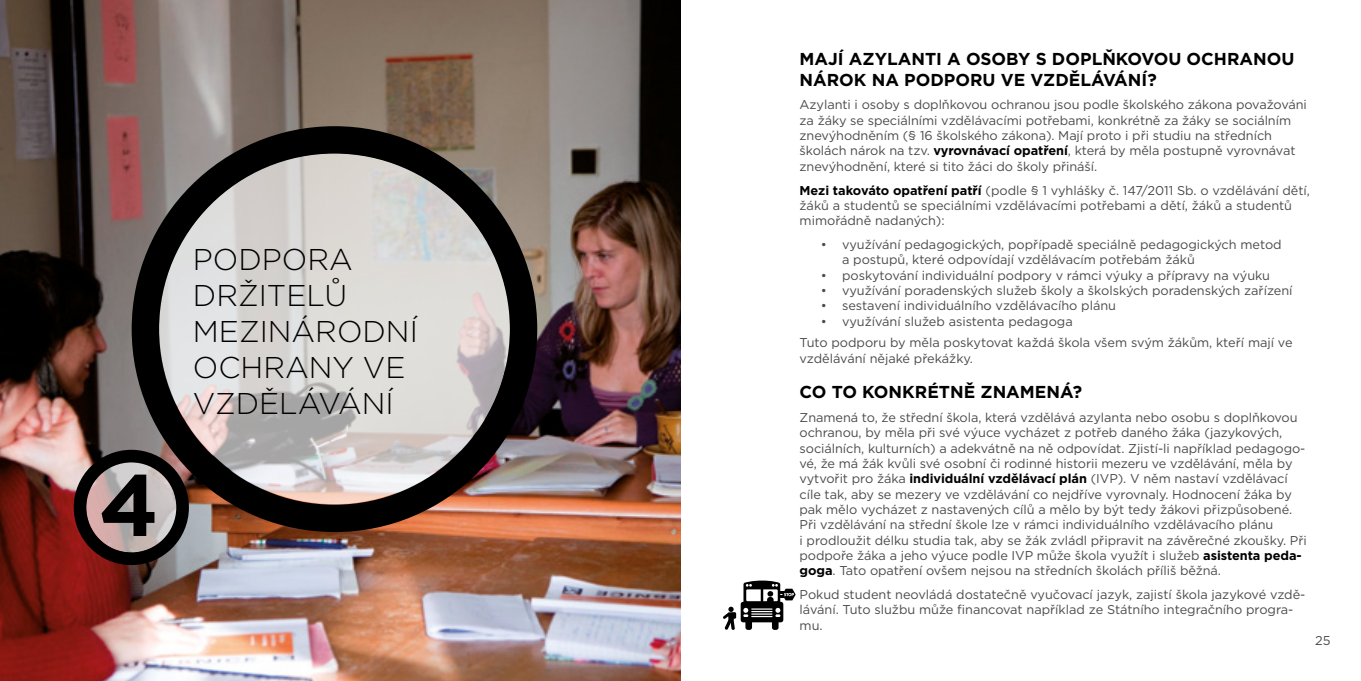
<style>
.page{position:relative;width:1361px;height:681px;background:#fff}
.page>*{position:absolute;margin:0;border:0;box-sizing:border-box;transform-origin:0 0}
.t1{font:700 87px "Gotham";color:#000}
.t2{font:300 30px/36px "Gotham";color:#000}
.t3{font:700 17.25px/20.7px "Gotham";color:#000}
.t4{font:12.75px/15.3px "Gotham";letter-spacing:-.005em;color:#4a4a49}
.s1{font-weight:700;color:#000}
</style>
<div class="page">
<hr style="left:680px;top:0;width:1px;height:680px;background:#4a4a49">
<img style="left:0;top:0;width:680px;height:680px">
<svg style="left:132px;top:126px;width:405px;height:406px;background:#9e9693"></svg>
<svg style="left:86px;top:461px;width:91px;height:91px;background:#c3b4b3"></svg>
<div style="left:74px;top:449px;width:115px;height:116px;border:13px solid #000;border-radius:50%"></div>
<svg style="left:723px;top:580px;width:72px;height:49px"></svg>
<h1 class="t1" style="left:99px;top:447px;width:61px">4</h1>
<h2 class="t2" style="left:193px;top:240px;width:226px">PODPORA<br>DRŽITELŮ<br>MEZINÁRODNÍ<br>OCHRANY VE<br>VZDĚLÁVÁNÍ</h2>
<h3 class="t3" style="left:799px;top:48px;width:496px">MAJÍ AZYLANTI A OSOBY S DOPLŇKOVOU OCHRANOU<br>NÁROK NA PODPORU VE VZDĚLÁVÁNÍ?</h3>
<p class="t4" style="left:799px;top:97px;width:509px">Azylanti i osoby s doplňkovou ochranou jsou podle školského zákona považováni za žáky se speciálními vzdělávacími potřebami, konkrétně za žáky se sociálním znevýhodněním (§ 16 školského zákona). Mají proto i při studiu na středních školách nárok na tzv. <span class="s1">vyrovnávací opatření</span>, která by měla postupně vyrovnávat znevýhodnění, které si tito žáci do školy přináší.</p>
<p class="t4" style="left:799px;top:182px;width:512px"><span class="s1">Mezi takováto opatření patří</span> (podle § 1 vyhlášky č. 147/2011 Sb. o vzdělávání dětí, žáků a studentů se speciálními vzdělávacími potřebami a dětí, žáků a studentů mimořádně nadaných):</p>
<p class="t4" style="left:842px;top:236px;width:441px;text-indent:-21px">• využívání pedagogických, popřípadě speciálně pedagogických metod a postupů, které odpovídají vzdělávacím potřebám žáků</p>
<p class="t4" style="left:821px;top:267px;width:451px">• poskytování individuální podpory v rámci výuky a přípravy na výuku</p>
<p class="t4" style="left:821px;top:282px;width:473px">• využívání poradenských služeb školy a školských poradenských zařízení</p>
<p class="t4" style="left:821px;top:298px;width:297px">• sestavení individuálního vzdělávacího plánu</p>
<p class="t4" style="left:799px;top:310px;width:494px;line-height:21.8px;text-indent:21px">• využívání služeb asistenta pedagoga<br>Tuto podporu by měla poskytovat každá škola všem svým žákům, kteří mají ve</p>
<p class="t4" style="left:799px;top:350px;width:175px">vzdělávání nějaké překážky.</p>
<h3 class="t3" style="left:799px;top:381px;width:284px">CO TO KONKRÉTNĚ ZNAMENÁ?</h3>
<p class="t4" style="left:799px;top:409px;width:509px">Znamená to, že střední škola, která vzdělává azylanta nebo osobu s doplňkovou ochranou, by měla při své výuce vycházet z potřeb daného žáka (jazykových, sociálních, kulturních) a adekvátně na ně odpovídat. Zjistí-li například pedagogo&shy;vé, že má žák kvůli své osobní či rodinné historii mezeru ve vzdělávání, měla by vytvořit pro žáka <span class="s1">individuální vzdělávací plán</span> (IVP). V něm nastaví vzdělávací cíle tak, aby se mezery ve vzdělávání co nejdříve vyrovnaly. Hodnocení žáka by pak mělo vycházet z nastavených cílů a mělo by být tedy žákovi přizpůsobené.<br>Při vzdělávání na střední škole lze v rámci individuálního vzdělávacího plánu<br>i prodloužit délku studia tak, aby se žák zvládl připravit na závěrečné zkoušky. Při podpoře žáka a jeho výuce podle IVP může škola využít i služeb <span class="s1">asistenta peda&shy;goga</span>. Tato opatření ovšem nejsou na středních školách příliš běžná.</p>
<p class="t4" style="left:799px;top:586px;width:507px">Pokud student neovládá dostatečně vyučovací jazyk, zajistí škola jazykové vzdě&shy;lávání. Tuto službu může financovat například ze Státního integračního progra&shy;mu.</p>
<p class="t4" style="left:1315px;top:632px;width:17px">25</p>
</div>
